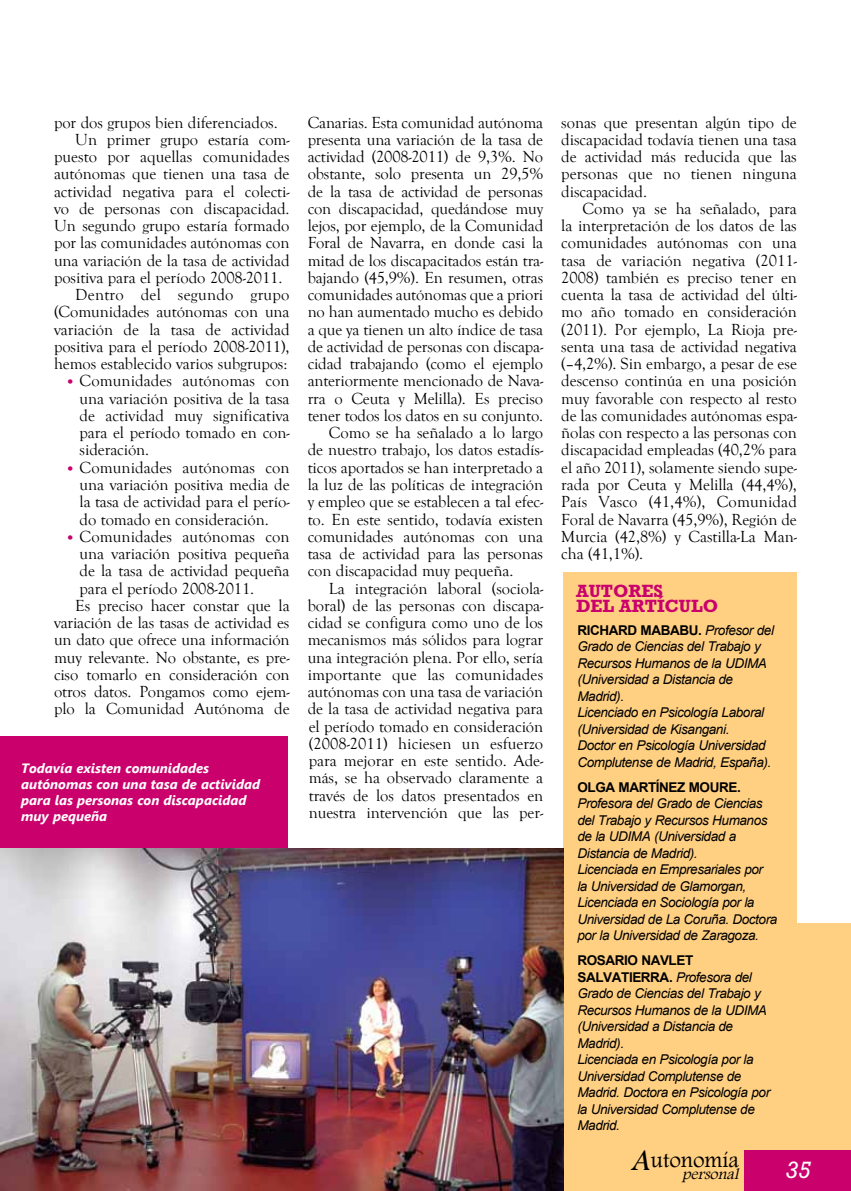
<style>
.page{position:relative;width:851px;height:1191px;background:#fff}
.page>*{position:absolute;margin:0;border:0;box-sizing:border-box;transform-origin:0 0}
.t1{font:italic 30.75px "Footlight MT Light";color:#000}
.t2{font:italic 24px "Rockwell";color:#fff}
.t3{font:22.5px "Footlight MT Light";color:#000}
.t4{font:700 18px/15px "Rockwell";color:#ca006c}
.TEXTO{font:16.5px/17.2px "Goudy Old Style T";letter-spacing:-.005em;color:#000;text-align:justify}
.t5{font:italic 15.9px "Footlight MT Light";color:#000}
.TEXTO_BIBLIOGRAFIA{font:italic 13.5px/16.5px "Arial";letter-spacing:-.03em;color:#000}
.PIE_DE_FOTO{font:italic 700 13.5px/16.2px "Segoe UI";color:#fff}
.s1{font-family:"Segoe UI";font-weight:700;color:#ca006c}
.s2{font-weight:700;font-style:normal}
</style>
<div class="page">
<div style="left:0;top:923px;width:850px;height:268px;background:#ffcf82"></div>
<div style="left:744px;top:1150px;width:106px;height:41px;background:#ca006c"></div>
<div style="left:0;top:736px;width:287px;height:112px;background:#ca006c"></div>
<div style="left:563px;top:572px;width:233px;height:565px;background:#ffcf82"></div>
<img style="left:0;top:848px;width:563px;height:343px">
<p class="TEXTO" style="left:54px;top:114px;width:225px">por dos grupos bien diferenciados.</p>
<p class="TEXTO" style="left:54px;top:131px;width:237px;text-indent:21px">Un primer grupo estaría com&shy;puesto por aquellas comunidades autónomas que tienen una tasa de actividad negativa para el colecti&shy;vo de personas con discapacidad.<br>Un segundo grupo estaría formado por las comunidades autónomas con una variación de la tasa de actividad positiva para el período 2008-2011.</p>
<p class="TEXTO" style="left:54px;top:286px;width:237px;text-indent:21px">Dentro del segundo grupo (Comunidades autónomas con una variación de la tasa de actividad positiva para el período 2008-2011), hemos establecido varios subgrupos:</p>
<p class="TEXTO" style="left:80px;top:373px;width:211px;text-indent:-13px"><span class="s1">•</span> Comunidades autónomas con una variación positiva de la tasa de actividad muy significativa para el período tomado en con&shy;sideración.</p>
<p class="TEXTO" style="left:80px;top:459px;width:211px;text-indent:-13px"><span class="s1">•</span> Comunidades autónomas con una variación positiva media de la tasa de actividad para el perío&shy;do tomado en consideración.</p>
<p class="TEXTO" style="left:80px;top:528px;width:211px;text-indent:-13px"><span class="s1">•</span> Comunidades autónomas con una variación positiva pequeña de la tasa de actividad pequeña para el período 2008-2011.</p>
<p class="TEXTO" style="left:54px;top:597px;width:237px;text-indent:21px">Es preciso hacer constar que la variación de las tasas de actividad es un dato que ofrece una información muy relevante. No obstante, es pre&shy;ciso tomarlo en consideración con otros datos. Pongamos como ejem&shy;plo la Comunidad Autónoma de</p>
<p class="PIE_DE_FOTO" style="left:21px;top:759px;width:240px">Todavía existen comunidades autónomas con una tasa de actividad para las personas con discapacidad muy pequeña</p>
<p class="TEXTO" style="left:307px;top:114px;width:237px">Canarias. Esta comunidad autónoma presenta una variación de la tasa de actividad (2008-2011) de 9,3%. No obstante, solo presenta un 29,5% de la tasa de actividad de personas con discapacidad, quedándose muy lejos, por ejemplo, de la Comunidad Foral de Navarra, en donde casi la mitad de los discapacitados están tra&shy;bajando (45,9%). En resumen, otras comunidades autónomas que a priori no han aumentado mucho es debido a que ya tienen un alto índice de tasa de actividad de personas con discapa&shy;cidad trabajando (como el ejemplo anteriormente mencionado de Nava&shy;rra o Ceuta y Melilla). Es preciso tener todos los datos en su conjunto.</p>
<p class="TEXTO" style="left:307px;top:424px;width:237px;text-indent:21px">Como se ha señalado a lo largo de nuestro trabajo, los datos estadís&shy;ticos aportados se han interpretado a la luz de las políticas de integración y empleo que se establecen a tal efec&shy;to. En este sentido, todavía existen comunidades autónomas con una tasa de actividad para las personas con discapacidad muy pequeña.</p>
<p class="TEXTO" style="left:307px;top:580px;width:237px;text-indent:21px">La integración laboral (sociola&shy;boral) de las personas con discapa&shy;cidad se configura como uno de los mecanismos más sólidos para lograr una integración plena. Por ello, sería importante que las comunidades autónomas con una tasa de variación de la tasa de actividad negativa para el período tomado en consideración (2008-2011) hiciesen un esfuerzo para mejorar en este sentido. Ade&shy;más, se ha observado claramente a través de los datos presentados en nuestra intervención que las per-</p>
<p class="TEXTO" style="left:561px;top:114px;width:237px">sonas que presentan algún tipo de discapacidad todavía tienen una tasa de actividad más reducida que las personas que no tienen ninguna discapacidad.</p>
<p class="TEXTO" style="left:561px;top:200px;width:237px;text-indent:21px">Como ya se ha señalado, para la interpretación de los datos de las comunidades autónomas con una tasa de variación negativa (2011- 2008) también es preciso tener en cuenta la tasa de actividad del últi&shy;mo año tomado en consideración (2011). Por ejemplo, La Rioja pre&shy;senta una tasa de actividad negativa (–4,2%). Sin embargo, a pesar de ese descenso continúa en una posición muy favorable con respecto al resto de las comunidades autónomas espa&shy;ñolas con respecto a las personas con discapacidad empleadas (40,2% para el año 2011), solamente siendo supe&shy;rada por Ceuta y Melilla (44,4%), País Vasco (41,4%), Comunidad Foral de Navarra (45,9%), Región de Murcia (42,8%) y Castilla-La Man&shy;cha (41,1%).</p>
<p class="t4" style="left:576px;top:583px;width:143px">AUTORES<br>DEL ARTÍCULO</p>
<p class="TEXTO_BIBLIOGRAFIA" style="left:577px;top:622px;width:198px"><span class="s2">RICHARD MABABU.</span> Profesor del<br>Grado de Ciencias del Trabajo y<br>Recursos Humanos de la UDIMA (Universidad a Distancia de<br>Madrid).</p>
<p class="TEXTO_BIBLIOGRAFIA" style="left:577px;top:704px;width:195px">Licenciado en Psicología Laboral (Universidad de Kisangani.<br>Doctor en Psicología Universidad<br>Complutense de Madrid, España).</p>
<p class="TEXTO_BIBLIOGRAFIA" style="left:577px;top:779px;width:192px"><span class="s2">OLGA MARTÍNEZ MOURE.<br></span>Profesora del Grado de Ciencias del Trabajo y Recursos Humanos de la UDIMA (Universidad a<br>Distancia de Madrid).</p>
<p class="TEXTO_BIBLIOGRAFIA" style="left:577px;top:861px;width:201px">Licenciada en Empresariales por<br>la Universidad de Glamorgan,<br>Licenciada en Sociología por la<br>Universidad de La Coruña. Doctora por la Universidad de Zaragoza.</p>
<p class="TEXTO_BIBLIOGRAFIA" style="left:577px;top:952px;width:191px"><span class="s2">ROSARIO NAVLET<br>SALVATIERRA.</span> Profesora del<br>Grado de Ciencias del Trabajo y<br>Recursos Humanos de la UDIMA (Universidad a Distancia de<br>Madrid).</p>
<p class="TEXTO_BIBLIOGRAFIA" style="left:577px;top:1051px;width:194px">Licenciada en Psicología por la<br>Universidad Complutense de<br>Madrid. Doctora en Psicología por la Universidad Complutense de<br>Madrid.</p>
<p class="t1" style="left:630px;top:1141px;width:27px">A</p>
<p class="t3" style="left:650px;top:1146px;width:90px">utonomía</p>
<p class="t5" style="left:682px;top:1164px;width:61px">personal</p>
<p class="t2" style="left:785px;top:1156px;width:27px">35</p>
</div>
